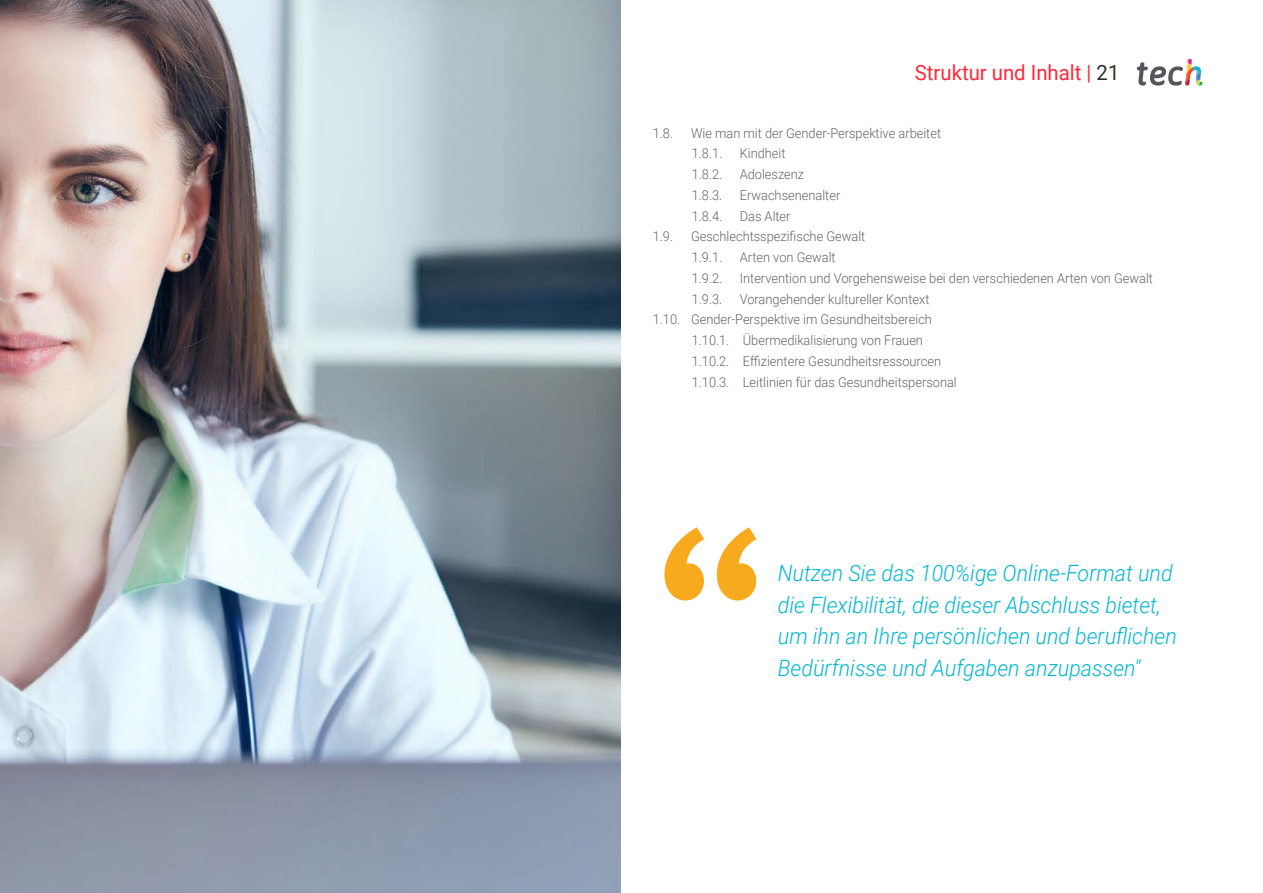
<style>
.page{position:relative;width:1263px;height:893px;background:#fff}
.page>*{position:absolute;margin:0;border:0;box-sizing:border-box;transform-origin:0 0}
.t1{font:italic 300 22.5px/31.5px "Roboto";color:#00b7d1;scale:.95 1}
.t2{font:21px "Roboto";color:#ff293a}
.t3{font:300 13.5px/20.7px "Roboto";color:#61646a;scale:.95 1}
.s1{color:#312e20}
</style>
<div class="page">
<svg style="left:1137px;top:59px;width:65px;height:27px"></svg>
<img style="left:0;top:0;width:621px;height:893px">
<svg style="left:664px;top:527px;width:92px;height:73px"></svg>
<h2 class="t2" style="left:915px;top:57px;width:206px">Struktur und Inhalt | <span class="s1">21</span></h2>
<p class="t3" style="left:653px;top:122px;width:23px">1.8.</p>
<p class="t3" style="left:691px;top:122px;width:265px">Wie man mit der Gender-Perspektive arbeitet<br>1.8.1.</p>
<p class="t3" style="left:740px;top:143px;width:50px">Kindheit</p>
<p class="t3" style="left:692px;top:164px;width:34px">1.8.2.</p>
<p class="t3" style="left:740px;top:164px;width:69px">Adoleszenz</p>
<p class="t3" style="left:692px;top:184px;width:34px">1.8.3.</p>
<p class="t3" style="left:740px;top:184px;width:107px">Erwachsenenalter</p>
<p class="t3" style="left:692px;top:205px;width:34px">1.8.4.</p>
<p class="t3" style="left:740px;top:205px;width:55px">Das Alter</p>
<p class="t3" style="left:653px;top:226px;width:23px">1.9.</p>
<p class="t3" style="left:691px;top:226px;width:185px">Geschlechtsspezifische Gewalt<br>1.9.1.</p>
<p class="t3" style="left:740px;top:247px;width:102px">Arten von Gewalt</p>
<p class="t3" style="left:692px;top:267px;width:34px">1.9.2.</p>
<p class="t3" style="left:740px;top:267px;width:436px">Intervention und Vorgehensweise bei den verschiedenen Arten von Gewalt</p>
<p class="t3" style="left:692px;top:288px;width:34px">1.9.3.</p>
<p class="t3" style="left:740px;top:288px;width:201px">Vorangehender kultureller Kontext</p>
<p class="t3" style="left:653px;top:309px;width:295px">1.10. Gender-Perspektive im Gesundheitsbereich</p>
<p class="t3" style="left:692px;top:330px;width:245px">1.10.1. Übermedikalisierung von Frauen</p>
<p class="t3" style="left:692px;top:350px;width:264px">1.10.2. Effizientere Gesundheitsressourcen</p>
<p class="t3" style="left:692px;top:371px;width:280px">1.10.3. Leitlinien für das Gesundheitspersonal</p>
<h1 class="t1" style="left:778px;top:557px;width:421px">Nutzen Sie das 100%ige Online-Format und die Flexibilität, die dieser Abschluss bietet, um ihn an Ihre persönlichen und beruflichen Bedürfnisse und Aufgaben anzupassen"</h1>
</div>
